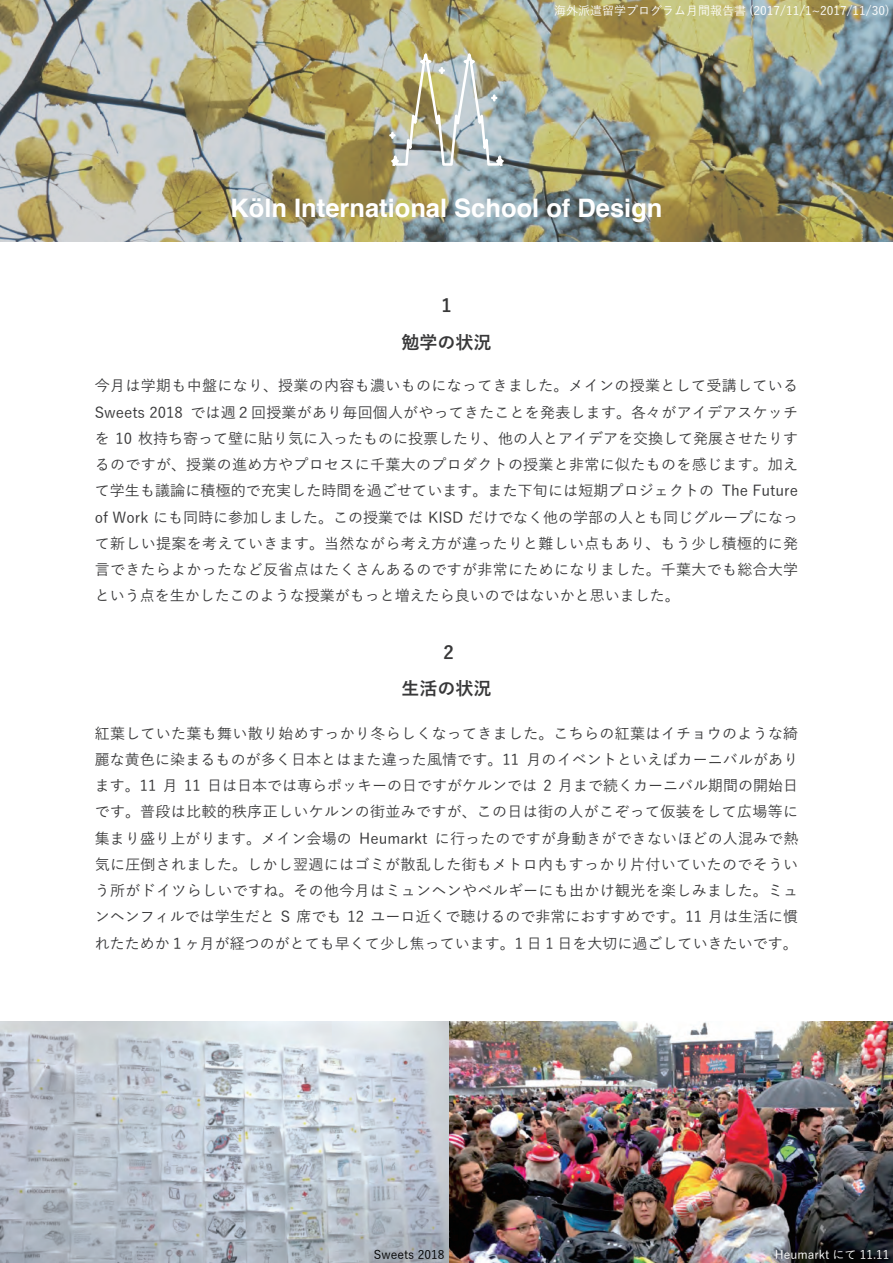
<style>
.page{position:relative;width:893px;height:1263px;background:#fff}
.page>*{position:absolute;margin:0;border:0;box-sizing:border-box;transform-origin:0 0}
.t1{font:700 25.5px "Helvetica";color:#fff}
.t2{font:700 18px/37.2px "Yu Go";color:#383839;text-align:center}
.t3{font:500 15px/26.2px "Yu Go";color:#383839;text-align:justify}
.t4{font:500 12px "Yu Go";color:#fff}
.t5{font:500 12px "Yu Go";color:#030303}
</style>
<div class="page">
<img style="left:0;top:1021px;width:893px;height:242px">
<img style="left:0;top:0;width:893px;height:242px">
<img style="left:384px;top:43px;width:127px;height:125px">
<p class="t4" style="left:554px;top:0;width:337px">海外派遣留学プログラム月間報告書 (2017/11/1~2017/11/30)</p>
<h1 class="t1" style="left:230px;top:187px;width:434px">Köln International School of Design</h1>
<p class="t2" style="left:401px;top:287px;width:91px">1<br>勉学の状況</p>
<p class="t3" style="left:95px;top:371px;width:705px">今月は学期も中盤になり、授業の内容も濃いものになってきました。メインの授業として受講しているSweets 2018 では週２回授業があり毎回個人がやってきたことを発表します。各々がアイデアスケッチを 10 枚持ち寄って壁に貼り気に入ったものに投票したり、他の人とアイデアを交換して発展させたりするのですが、授業の進め方やプロセスに千葉大のプロダクトの授業と非常に似たものを感じます。加えて学生も議論に積極的で充実した時間を過ごせています。また下旬には短期プロジェクトの The Future of Work にも同時に参加しました。この授業では KISD だけでなく他の学部の人とも同じグループになって新しい提案を考えていきます。当然ながら考え方が違ったりと難しい点もあり、もう少し積極的に発言できたらよかったなど反省点はたくさんあるのですが非常にためになりました。千葉大でも総合大学という点を生かしたこのような授業がもっと増えたら良いのではないかと思いました。</p>
<p class="t2" style="left:444px;top:634px;width:12px">2</p>
<p class="t2" style="left:401px;top:670px;width:91px">生活の状況</p>
<p class="t3" style="left:95px;top:718px;width:705px">紅葉していた葉も舞い散り始めすっかり冬らしくなってきました。こちらの紅葉はイチョウのような綺麗な黄色に染まるものが多く日本とはまた違った風情です。11 月のイベントといえばカーニバルがあります。11 月 11 日は日本では専らポッキーの日ですがケルンでは 2 月まで続くカーニバル期間の開始日です。普段は比較的秩序正しいケルンの街並みですが、この日は街の人がこぞって仮装をして広場等に集まり盛り上がります。メイン会場の Heumarkt に行ったのですが身動きができないほどの人混みで熱気に圧倒されました。しかし翌週にはゴミが散乱した街もメトロ内もすっかり片付いていたのでそういう所がドイツらしいですね。その他今月はミュンヘンやベルギーにも出かけ観光を楽しみました。ミュンヘンフィルでは学生だと S 席でも 12 ユーロ近くで聴けるので非常におすすめです。11 月は生活に慣れたためか１ヶ月が経つのがとても早くて少し焦っています。1 日 1 日を大切に過ごしていきたいです。</p>
<p class="t5" style="left:374px;top:1244px;width:72px">Sweets 2018</p>
<p class="t4" style="left:775px;top:1244px;width:116px">Heumarkt にて 11.11</p>
</div>
